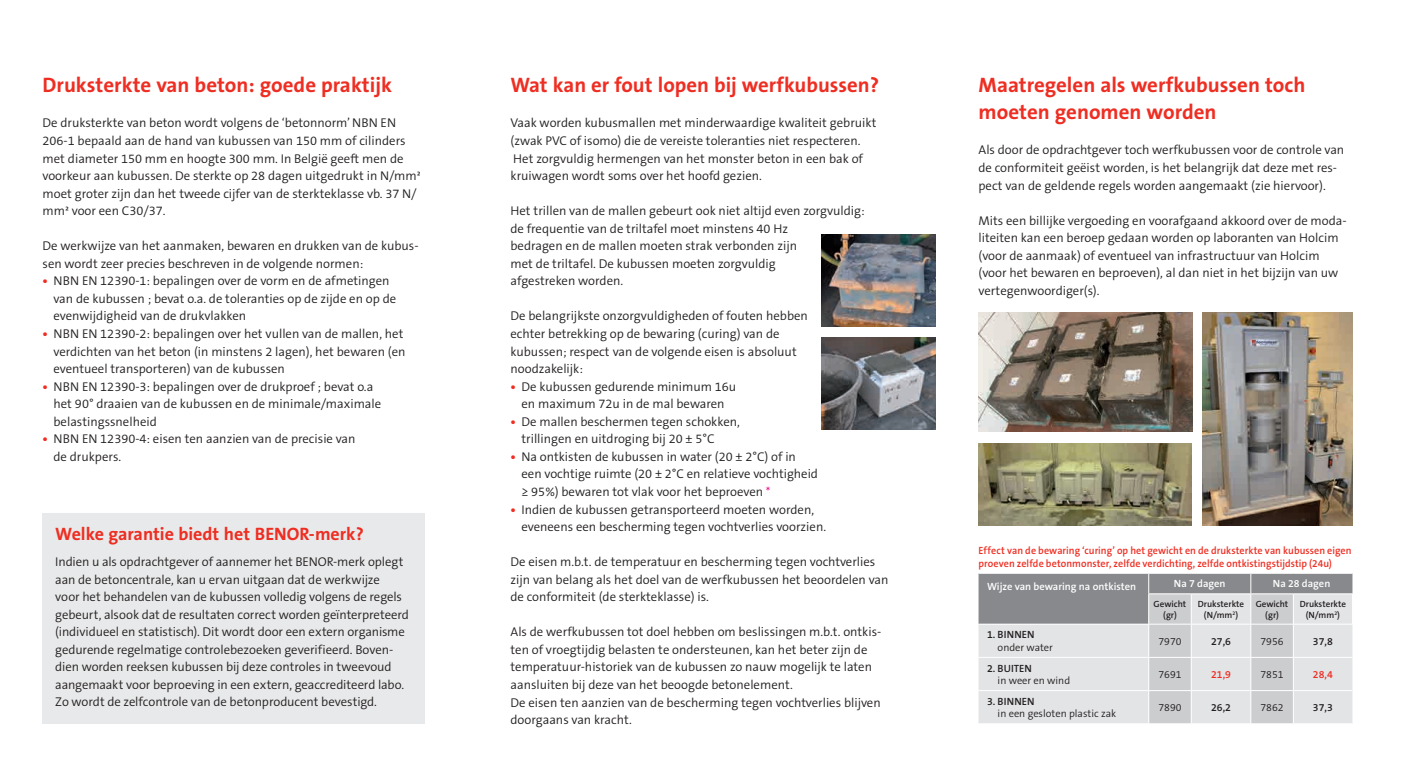
<style>
.page{position:relative;width:1404px;height:766px;background:#fff}
.page>*{position:absolute;margin:0;border:0;box-sizing:border-box;transform-origin:0 0}
._09_caption{font:700 21px/27px "The Sans B7";color:#ee2e22}
._09_caption-2{font:700 18px "The Sans B7";color:#ee2e22}
.intertitre1{font:300 12.75px/17.5px "The Sans B4";color:#231f20}
.t1{font:600 10.5px/12.6px "The Sans B6";letter-spacing:.005em;color:#ee2e22;scale:.96 1}
.t2{font:300 10.5px/12.6px "The Sans B4";color:#231f20}
.t3{font:600 10.5px "The Sans B6";color:#fff}
.t4{font:600 10.5px "The Sans B6";color:#231f20}
.t5{font:600 10.5px "The Sans B6";letter-spacing:.005em;color:#ee2e22}
.t6{font:600 9px/10.8px "The Sans B6";color:#231f20;text-align:center}
.s1{font-family:"The Sans B7";font-weight:700;color:#ee2e22}
.s2{color:#ed028c}
.s3{font-family:"The Sans B6";font-weight:600}
</style>
<div class="page">
<svg style="left:978px;top:573px;width:374px;height:150px;background:#caccce"></svg>
<hr style="left:978px;top:623px;width:170px;height:1px;background:#fff">
<hr style="left:1148px;top:623px;width:43px;height:1px;background:#fff">
<hr style="left:1191px;top:623px;width:59px;height:1px;background:#fff">
<hr style="left:1250px;top:623px;width:43px;height:1px;background:#fff">
<hr style="left:1293px;top:623px;width:59px;height:1px;background:#fff">
<hr style="left:978px;top:656px;width:170px;height:1px;background:#fff">
<hr style="left:1148px;top:656px;width:43px;height:1px;background:#fff">
<hr style="left:1191px;top:656px;width:59px;height:1px;background:#fff">
<hr style="left:1250px;top:656px;width:43px;height:1px;background:#fff">
<hr style="left:1293px;top:656px;width:59px;height:1px;background:#fff">
<hr style="left:978px;top:690px;width:170px;height:1px;background:#fff">
<hr style="left:1148px;top:690px;width:43px;height:1px;background:#fff">
<hr style="left:1191px;top:690px;width:59px;height:1px;background:#fff">
<hr style="left:1250px;top:690px;width:43px;height:1px;background:#fff">
<hr style="left:1293px;top:690px;width:59px;height:1px;background:#fff">
<hr style="left:1148px;top:624px;width:1px;height:32px;background:#fff">
<hr style="left:1190px;top:624px;width:1px;height:32px;background:#fff">
<hr style="left:1250px;top:624px;width:1px;height:32px;background:#fff">
<hr style="left:1292px;top:624px;width:1px;height:32px;background:#fff">
<hr style="left:1148px;top:657px;width:1px;height:33px;background:#fff">
<hr style="left:1190px;top:657px;width:1px;height:33px;background:#fff">
<hr style="left:1250px;top:657px;width:1px;height:33px;background:#fff">
<hr style="left:1292px;top:657px;width:1px;height:33px;background:#fff">
<hr style="left:1148px;top:690px;width:1px;height:33px;background:#fff">
<hr style="left:1190px;top:690px;width:1px;height:33px;background:#fff">
<hr style="left:1250px;top:690px;width:1px;height:33px;background:#fff">
<hr style="left:1292px;top:690px;width:1px;height:33px;background:#fff">
<div style="left:43px;top:512px;width:382px;height:211px;background:#e8e9ea"></div>
<img style="left:821px;top:234px;width:114px;height:93px">
<img style="left:821px;top:337px;width:114px;height:92px">
<img style="left:978px;top:443px;width:213px;height:82px">
<img style="left:1202px;top:313px;width:150px;height:212px">
<img style="left:978px;top:313px;width:213px;height:118px">
<p class="_09_caption" style="left:43px;top:72px;width:351px">Druksterkte van beton: goede praktijk</p>
<p class="intertitre1" style="left:43px;top:115px;width:380px">De druksterkte van beton wordt volgens de ‘betonnorm’ NBN EN 206-1 bepaald aan de hand van kubussen van 150 mm of cilinders met diameter 150 mm en hoogte 300 mm. In België geeft men de voorkeur aan kubussen. De sterkte op 28 dagen uitgedrukt in N/mm² moet groter zijn dan het tweede cijfer van de sterkteklasse vb. 37 N/ mm² voor een C30/37.</p>
<p class="intertitre1" style="left:43px;top:237px;width:377px">De werkwijze van het aanmaken, bewaren en drukken van de kubus&shy;sen wordt zeer precies beschreven in de volgende normen:</p>
<p class="intertitre1" style="left:53px;top:273px;width:344px;text-indent:-11px"><span class="s1">•</span> NBN EN 12390-1: bepalingen over de vorm en de afmetingen van de kubussen ; bevat o.a. de toleranties op de zijde en op de evenwijdigheid van de drukvlakken</p>
<p class="intertitre1" style="left:53px;top:325px;width:353px;text-indent:-11px"><span class="s1">•</span> NBN EN 12390-2: bepalingen over het vullen van de mallen, het verdichten van het beton (in minstens 2 lagen), het bewaren (en eventueel transporteren) van de kubussen</p>
<p class="intertitre1" style="left:53px;top:378px;width:329px;text-indent:-11px"><span class="s1">•</span> NBN EN 12390-3: bepalingen over de drukproef ; bevat o.a het 90° draaien van de kubussen en de minimale/maximale belastingssnelheid</p>
<p class="intertitre1" style="left:53px;top:430px;width:303px;text-indent:-11px"><span class="s1">•</span> NBN EN 12390-4: eisen ten aanzien van de precisie van de drukpers.</p>
<p class="_09_caption-2" style="left:55px;top:524px;width:310px">Welke garantie biedt het BENOR-merk?</p>
<p class="intertitre1" style="left:55px;top:553px;width:355px">Indien u als opdrachtgever of aannemer het BENOR-merk oplegt aan de betoncentrale, kan u ervan uitgaan dat de werkwijze<br>voor het behandelen van de kubussen volledig volgens de regels gebeurt, alsook dat de resultaten correct worden geïnterpreteerd (individueel en statistisch). Dit wordt door een extern organisme gedurende regelmatige controlebezoeken geverifieerd. Boven&shy;dien worden reeksen kubussen bij deze controles in tweevoud aangemaakt voor beproeving in een extern, geaccrediteerd labo.<br>Zo wordt de zelfcontrole van de betonproducent bevestigd.</p>
<p class="_09_caption" style="left:510px;top:72px;width:370px">Wat kan er fout lopen bij werfkubussen?</p>
<p class="intertitre1" style="left:510px;top:115px;width:367px">Vaak worden kubusmallen met minderwaardige kwaliteit gebruikt (zwak PVC of isomo) die de vereiste toleranties niet respecteren.</p>
<p class="intertitre1" style="left:510px;top:150px;width:354px">Het zorgvuldig hermengen van het monster beton in een bak of kruiwagen wordt soms over het hoofd gezien.</p>
<p class="intertitre1" style="left:510px;top:202px;width:355px">Het trillen van de mallen gebeurt ook niet altijd even zorgvuldig: de frequentie van de triltafel moet minstens 40 Hz<br>bedragen en de mallen moeten strak verbonden zijn<br>met de triltafel. De kubussen moeten zorgvuldig<br>afgestreken worden.</p>
<p class="intertitre1" style="left:510px;top:308px;width:299px">De belangrijkste onzorgvuldigheden of fouten hebben echter betrekking op de bewaring (curing) van de kubussen; respect van de volgende eisen is absoluut noodzakelijk:</p>
<p class="intertitre1" style="left:510px;top:378px;width:227px;text-align:center"><span class="s1">•</span> De kubussen gedurende minimum 16u en maximum 72u in de mal bewaren</p>
<p class="intertitre1" style="left:521px;top:413px;width:220px;text-indent:-11px"><span class="s1">•</span> De mallen beschermen tegen schokken, trillingen en uitdroging bij 20 ± 5°C</p>
<p class="intertitre1" style="left:521px;top:448px;width:298px;text-indent:-11px"><span class="s1">•</span> Na ontkisten de kubussen in water (20 ± 2°C) of in een vochtige ruimte (20 ± 2°C en relatieve vochtigheid ≥ 95%) bewaren tot vlak voor het beproeven <span class="s2">*</span></p>
<p class="intertitre1" style="left:521px;top:501px;width:306px;text-indent:-11px"><span class="s1">•</span> Indien de kubussen getransporteerd moeten worden, eveneens een bescherming tegen vochtverlies voorzien.</p>
<p class="intertitre1" style="left:510px;top:553px;width:379px">De eisen m.b.t. de temperatuur en bescherming tegen vochtverlies zijn van belang als het doel van de werfkubussen het beoordelen van de conformiteit (de sterkteklasse) is.</p>
<p class="intertitre1" style="left:510px;top:623px;width:372px">Als de werfkubussen tot doel hebben om beslissingen m.b.t. ontkis&shy;ten of vroegtijdig belasten te ondersteunen, kan het beter zijn de temperatuur-historiek van de kubussen zo nauw mogelijk te laten aansluiten bij deze van het beoogde betonelement.<br>De eisen ten aanzien van de bescherming tegen vochtverlies blijven doorgaans van kracht.</p>
<p class="_09_caption" style="left:978px;top:72px;width:328px">Maatregelen als werfkubussen toch moeten genomen worden</p>
<p class="intertitre1" style="left:978px;top:142px;width:367px">Als door de opdrachtgever toch werfkubussen voor de controle van de conformiteit geëist worden, is het belangrijk dat deze met res&shy;pect van de geldende regels worden aangemaakt (zie hiervoor).</p>
<p class="intertitre1" style="left:978px;top:212px;width:370px">Mits een billijke vergoeding en voorafgaand akkoord over de moda&shy;liteiten kan een beroep gedaan worden op laboranten van Holcim (voor de aanmaak) of eventueel van infrastructuur van Holcim (voor het bewaren en beproeven), al dan niet in het bijzijn van uw vertegenwoordiger(s).</p>
<p class="t1" style="left:978px;top:544px;width:390px">Effect van de bewaring ‘curing’ op het gewicht en de druksterkte van kubussen eigen proeven zelfde betonmonster, zelfde verdichting, zelfde ontkistingstijdstip (24u)</p>
<p class="t3" style="left:986px;top:580px;width:151px">Wijze van bewaring na ontkisten</p>
<p class="t3" style="left:1173px;top:578px;width:53px">Na 7 dagen</p>
<p class="t3" style="left:1272px;top:578px;width:59px">Na 28 dagen</p>
<p class="t6" style="left:1153px;top:598px;width:34px">Gewicht (gr)</p>
<p class="t6" style="left:1197px;top:598px;width:48px">Druksterkte (N/mm<sup>2</sup>)</p>
<p class="t6" style="left:1255px;top:598px;width:34px">Gewicht (gr)</p>
<p class="t6" style="left:1299px;top:598px;width:48px">Druksterkte (N/mm<sup>2</sup>)</p>
<p class="t2" style="left:997px;top:628px;width:57px;text-indent:-11px"><span class="s3">1. BINNEN </span>onder water</p>
<p class="t2" style="left:1158px;top:635px;width:25px">7970</p>
<p class="t4" style="left:1210px;top:635px;width:21px">27,6</p>
<p class="t2" style="left:1260px;top:635px;width:25px">7956</p>
<p class="t4" style="left:1312px;top:635px;width:21px">37,8</p>
<p class="t2" style="left:997px;top:662px;width:74px;text-indent:-11px"><span class="s3">2. BUITEN<br></span>in weer en wind</p>
<p class="t2" style="left:1158px;top:668px;width:25px">7691</p>
<p class="t5" style="left:1210px;top:668px;width:21px">21,9</p>
<p class="t2" style="left:1260px;top:668px;width:25px">7851</p>
<p class="t5" style="left:1312px;top:668px;width:21px">28,4</p>
<p class="t2" style="left:997px;top:695px;width:120px;text-indent:-11px"><span class="s3">3. BINNEN<br></span>in een gesloten plastic zak</p>
<p class="t2" style="left:1158px;top:701px;width:25px">7890</p>
<p class="t4" style="left:1210px;top:702px;width:21px">26,2</p>
<p class="t2" style="left:1260px;top:701px;width:25px">7862</p>
<p class="t4" style="left:1312px;top:702px;width:21px">37,3</p>
</div>
